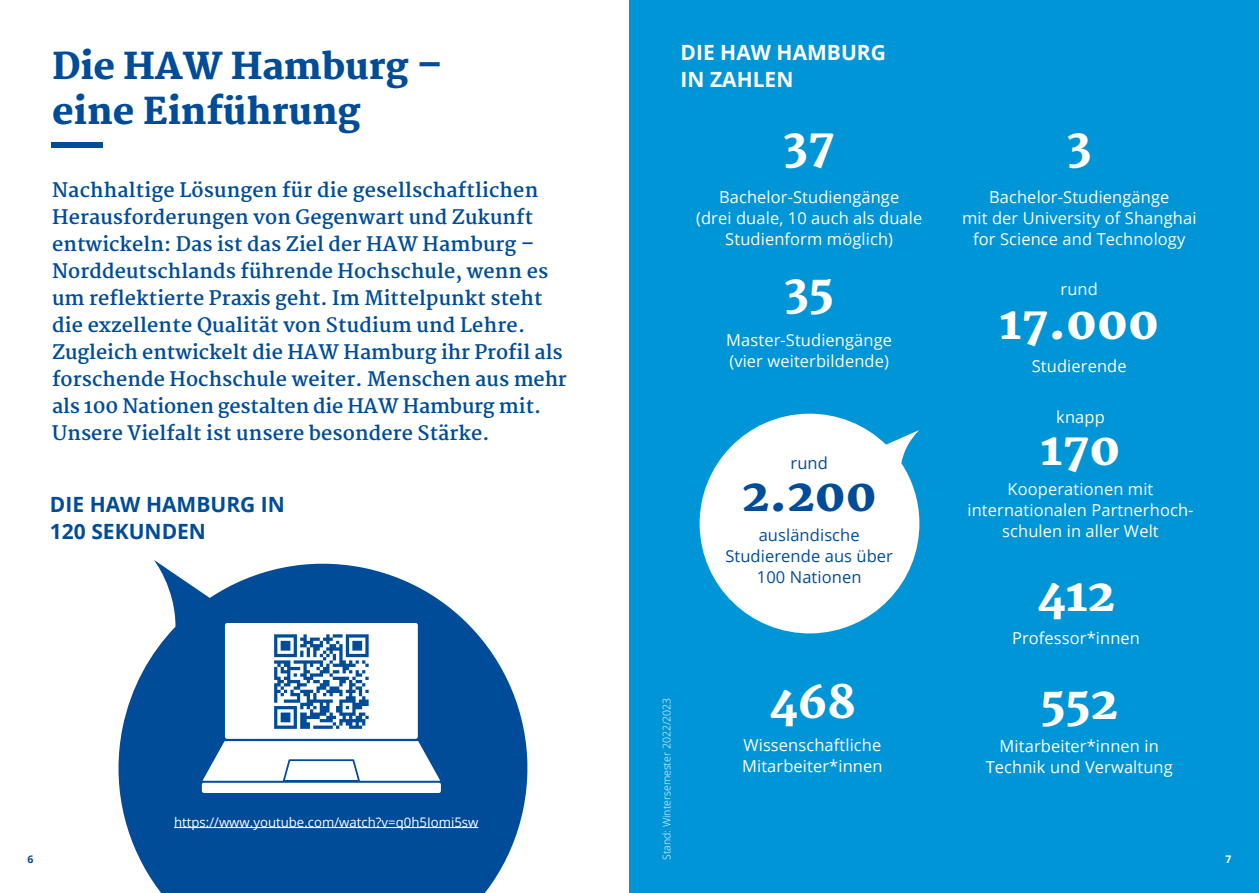
<style>
.page{position:relative;width:1259px;height:893px;background:#fff}
.page>*{position:absolute;margin:0;border:0;box-sizing:border-box;transform-origin:0 0}
.t1{font:800 45px "Martel";color:#fff}
.t2{font:800 45px "Martel";color:#004c98}
.t3{font:800 36px "Martel";color:#004c98}
.t4{font:700 21px/27px "Open Sans";color:#004c98}
.t5{font:700 21px "Open Sans";color:#fff}
.t6{font:700 19.5px/27px "Martel";letter-spacing:.005em;color:#004c98}
.t7{font:16.5px/21px "Open Sans";letter-spacing:.005em;color:#fff;text-align:center}
.t8{font:16.5px/21px "Open Sans";letter-spacing:.005em;color:#004c98;text-align:center}
.t9{font:13.2px "Open Sans";color:#fff}
.t10{font:300 10.5px "Open Sans";color:#fff}
.t11{font:700 10.5px "Open Sans";color:#004c98}
.t12{font:700 10.5px "Open Sans";color:#fff}
</style>
<div class="page">
<div style="left:629px;top:0;width:630px;height:893px;background:#0095d6"></div>
<svg style="left:118px;top:560px;width:410px;height:333px;fill:#004c98"></svg>
<div style="left:51px;top:143px;width:51px;height:5px;background:#004c98"></div>
<svg style="left:699px;top:413px;width:221px;height:221px;fill:#fff"></svg>
<hr style="left:174px;top:827px;width:304px;height:1px;background:#fff">
<div style="left:201px;top:781px;width:241px;height:13px;background:#fff;border-radius:3px"></div>
<div style="left:200px;top:781px;width:243px;height:14px;border:2px solid #004c98;border-radius:3px"></div>
<div style="left:224px;top:622px;width:195px;height:118px;background:#fff;border-radius:3px"></div>
<div style="left:223px;top:621px;width:196px;height:120px;border:2px solid #004c98;border-radius:3px"></div>
<svg style="left:198px;top:738px;width:247px;height:45px"></svg>
<svg style="left:274px;top:634px;width:95px;height:95px"></svg>
<h2 class="t3" style="left:52px;top:46px;width:392px">Die HAW Hamburg –</h2>
<h2 class="t3" style="left:52px;top:91px;width:310px">eine Einführung</h2>
<p class="t6" style="left:52px;top:176px;width:516px">Nachhaltige Lösungen für die gesellschaftlichen Herausforderungen von Gegenwart und Zukunft entwickeln: Das ist das Ziel der HAW Hamburg – Norddeutschlands führende Hochschule, wenn es um reflektierte Praxis geht. Im Mittelpunkt steht die exzellente Qualität von Studium und Lehre.<br>Zugleich entwickelt die HAW Hamburg ihr Profil als forschende Hochschule weiter. Menschen aus mehr als 100 Nationen gestalten die HAW Hamburg mit.<br>Unsere Vielfalt ist unsere besondere Stärke.</p>
<p class="t4" style="left:50px;top:491px;width:236px">DIE HAW HAMBURG IN<br>120 SEKUNDEN</p>
<p class="t5" style="left:680px;top:38px;width:207px">DIE HAW HAMBURG</p>
<p class="t5" style="left:680px;top:65px;width:114px">IN ZAHLEN</p>
<h1 class="t1" style="left:783px;top:119px;width:53px">37</h1>
<p class="t7" style="left:696px;top:186px;width:228px">Bachelor-Studiengänge<br>(drei duale, 10 auch als duale<br>Studienform möglich)</p>
<h1 class="t1" style="left:784px;top:265px;width:51px">35</h1>
<p class="t7" style="left:726px;top:329px;width:167px;text-align:left">Master-Studiengänge (vier weiterbildende)</p>
<p class="t8" style="left:790px;top:452px;width:39px">rund</p>
<h1 class="t2" style="left:742px;top:469px;width:136px">2.200</h1>
<p class="t8" style="left:725px;top:524px;width:169px">ausländische<br>Studierende aus über<br>100 Nationen</p>
<h1 class="t1" style="left:1067px;top:119px;width:26px">3</h1>
<p class="t7" style="left:962px;top:186px;width:236px">Bachelor-Studiengänge<br>mit der University of Shanghai for Science and Technology</p>
<p class="t7" style="left:1060px;top:278px;width:39px">rund</p>
<h1 class="t1" style="left:999px;top:297px;width:161px">17.000</h1>
<p class="t7" style="left:1032px;top:355px;width:96px">Studierende</p>
<p class="t7" style="left:1056px;top:406px;width:50px">knapp</p>
<h1 class="t1" style="left:1040px;top:423px;width:81px">170</h1>
<p class="t7" style="left:967px;top:478px;width:226px">Kooperationen mit internationalen Partnerhoch&shy;schulen in aller Welt</p>
<h1 class="t1" style="left:1037px;top:569px;width:80px">412</h1>
<p class="t7" style="left:1012px;top:627px;width:130px">Professor*innen</p>
<h1 class="t1" style="left:769px;top:676px;width:88px">468</h1>
<p class="t7" style="left:742px;top:734px;width:142px;text-align:left">Wissenschaftliche<br>Mitarbeiter*innen</p>
<h1 class="t1" style="left:1040px;top:677px;width:79px">552</h1>
<p class="t7" style="left:985px;top:735px;width:189px">Mitarbeiter*innen in<br>Technik und Verwaltung</p>
<p class="t10" style="left:659px;top:860px;width:164px;rotate:-90deg">Stand: Wintersemester 2022/2023</p>
<p class="t9" style="left:174px;top:813px;width:306px">https://www.youtube.com/watch?v=q0h5Iomi5sw</p>
<p class="t11" style="left:28px;top:851px;width:7px">6</p>
<p class="t12" style="left:1225px;top:851px;width:7px">7</p>
</div>
